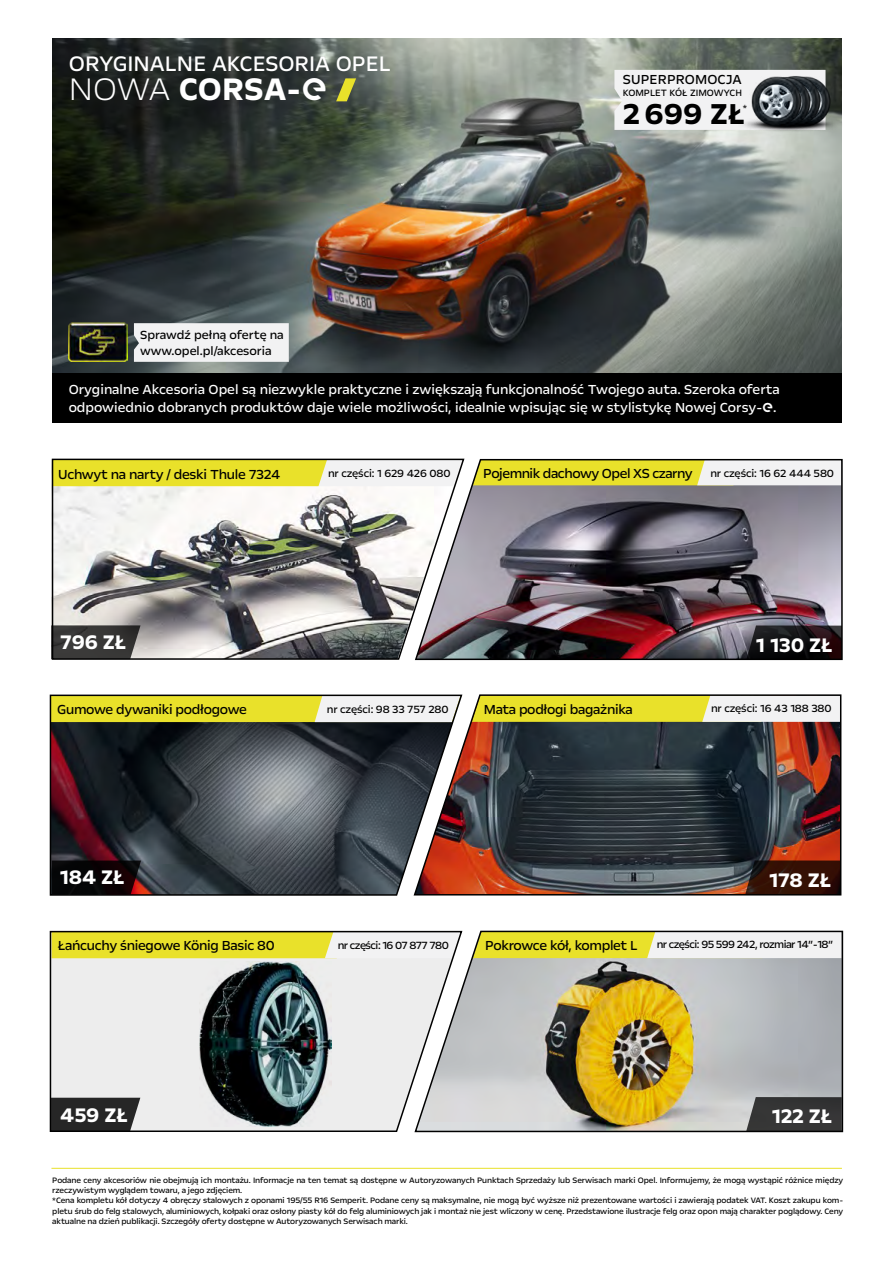
<style>
.page{position:relative;width:893px;height:1263px;background:#fff}
.page>*{position:absolute;margin:0;border:0;box-sizing:border-box;transform-origin:0 0}
.t1{font:700 35.7px "Opel Next";color:#fff}
.t2{font:700 33px "Opel Next";color:#000}
.t3{font:24.15px "Opel Next";color:#fff}
.t4{font:700 22.5px "Opel Next";letter-spacing:-.01em;color:#fff}
.t5{font:15px/18px "Opel Next";color:#fff}
.t6{font:15px "Opel Next";letter-spacing:-.02em;color:#000}
.t7{font:15px "Opel Next";letter-spacing:.01em;color:#000}
.t8{font:13.5px/16.2px "Opel Next";color:#000}
.t9{font:12px "Opel Next";letter-spacing:-.025em;color:#000}
.t10{font:12px "Opel Next";letter-spacing:-.045em;color:#000}
.t11{font:10.5px "Opel Next";color:#000}
.t12{font:10.2px "Opel Next";color:#000}
.t13{font:9px/10.2px "Opel Next";letter-spacing:-.01em;color:#000}
.s1{font-weight:300}
.s2{font-weight:700}
.s3{font-size:12px}
</style>
<div class="page">
<img style="left:53px;top:38px;width:789px;height:335px">
<div style="left:53px;top:373px;width:789px;height:49px;background:#000"></div>
<hr style="left:51px;top:1168px;width:791px;height:1px;background:#e9e12a">
<div style="left:614px;top:70px;width:124px;height:60px;background:#f2f2f3"></div>
<img style="left:832px;top:64px;width:10px;height:72px">
<img style="left:757px;top:64px;width:75px;height:72px">
<img style="left:814px;top:65px;width:9px;height:72px">
<img style="left:738px;top:65px;width:76px;height:72px">
<img style="left:68px;top:323px;width:59px;height:39px">
<div style="left:134px;top:323px;width:155px;height:39px;background:#f2f2f3"></div>
<svg style="left:336px;top:78px;width:20px;height:23px"></svg>
<svg style="left:49px;top:694px;width:364px;height:202px;background:#535348"></svg>
<svg style="left:413px;top:694px;width:429px;height:202px;background:#615447"></svg>
<svg style="left:51px;top:458px;width:363px;height:202px"></svg>
<img style="left:414px;top:458px;width:429px;height:203px">
<svg style="left:463px;top:930px;width:381px;height:203px;background:#b5af8d"></svg>
<svg style="left:49px;top:930px;width:414px;height:203px;background:#b8bbac"></svg>
<h3 class="t3" style="left:69px;top:49px;width:323px">ORYGINALNE AKCESORIA OPEL</h3>
<h1 class="t1" style="left:69px;top:67px;width:260px"><span class="s1">NOWA</span> CORSA-{ELE}</h1>
<h3 class="t8" style="left:140px;top:326px;width:145px">Sprawdź pełną ofertę na www.opel.pl/akcesoria</h3>
<h3 class="t7" style="left:623px;top:70px;width:120px">SUPERPROMOCJA</h3>
<p class="t11" style="left:623px;top:86px;width:121px">KOMPLET KÓŁ ZIMOWYCH</p>
<h2 class="t2" style="left:623px;top:94px;width:123px">2699 ZŁ</h2>
<p class="t12" style="left:743px;top:101px;width:6px">*</p>
<h3 class="t5" style="left:69px;top:380px;width:713px">Oryginalne Akcesoria Opel są niezwykle praktyczne i zwiększają funkcjonalność Twojego auta. Szeroka oferta odpowiednio dobranych produktów daje wiele możliwości, idealnie wpisując się w stylistykę Nowej Corsy-<span class="s2">{ELE}</span>.</h3>
<h3 class="t6" style="left:58px;top:465px;width:224px">Uchwyt na narty / deski Thule 7324</h3>
<h3 class="t9" style="left:328px;top:465px;width:124px">nr części: 1 629 426 080</h3>
<h3 class="t6" style="left:483px;top:464px;width:352px">Pojemnik dachowy Opel XS czarny <span class="s3">nr części: 16 62 444 580</span></h3>
<h3 class="t4" style="left:60px;top:628px;width:67px">796 ZŁ</h3>
<h3 class="t4" style="left:756px;top:631px;width:78px">1 130 ZŁ</h3>
<h3 class="t6" style="left:57px;top:700px;width:191px">Gumowe dywaniki podłogowe</h3>
<h3 class="t9" style="left:327px;top:701px;width:123px">nr części: 98 33 757 280</h3>
<h3 class="t6" style="left:484px;top:700px;width:151px">Mata podłogi bagażnika</h3>
<h3 class="t9" style="left:711px;top:701px;width:122px">nr części: 16 43 188 380</h3>
<h3 class="t4" style="left:60px;top:864px;width:66px">184 ZŁ</h3>
<h3 class="t4" style="left:769px;top:866px;width:64px">178 ZŁ</h3>
<h3 class="t6" style="left:58px;top:936px;width:218px">Łańcuchy śniegowe König Basic 80</h3>
<h3 class="t10" style="left:338px;top:938px;width:112px">nr części: 16 07 877 780</h3>
<h3 class="t6" style="left:485px;top:936px;width:154px">Pokrowce kół, komplet L</h3>
<h3 class="t10" style="left:657px;top:937px;width:178px">nr części: 95 599 242, rozmiar 14”-18”</h3>
<h3 class="t4" style="left:60px;top:1101px;width:69px">459 ZŁ</h3>
<h3 class="t4" style="left:772px;top:1102px;width:62px">122 ZŁ</h3>
<p class="t13" style="left:52px;top:1175px;width:792px">Podane ceny akcesoriów nie obejmują ich montażu. Informacje na ten temat są dostępne w Autoryzowanych Punktach Sprzedaży lub Serwisach marki Opel. Informujemy, że mogą wystąpić różnice między rzeczywistym wyglądem towaru, a jego zdjęciem.<br>*Cena kompletu kół dotyczy 4 obręczy stalowych z oponami 195/55 R16 Semperit. Podane ceny są maksymalne, nie mogą być wyższe niż prezentowane wartości i zawierają podatek VAT. Koszt zakupu kom&shy;pletu śrub do felg stalowych, aluminiowych, kołpaki oraz osłony piasty kół do felg aluminiowych jak i montaż nie jest wliczony w cenę. Przedstawione ilustracje felg oraz opon mają charakter poglądowy. Ceny aktualne na dzień publikacji. Szczegóły oferty dostępne w Autoryzowanych Serwisach marki.</p>
</div>
